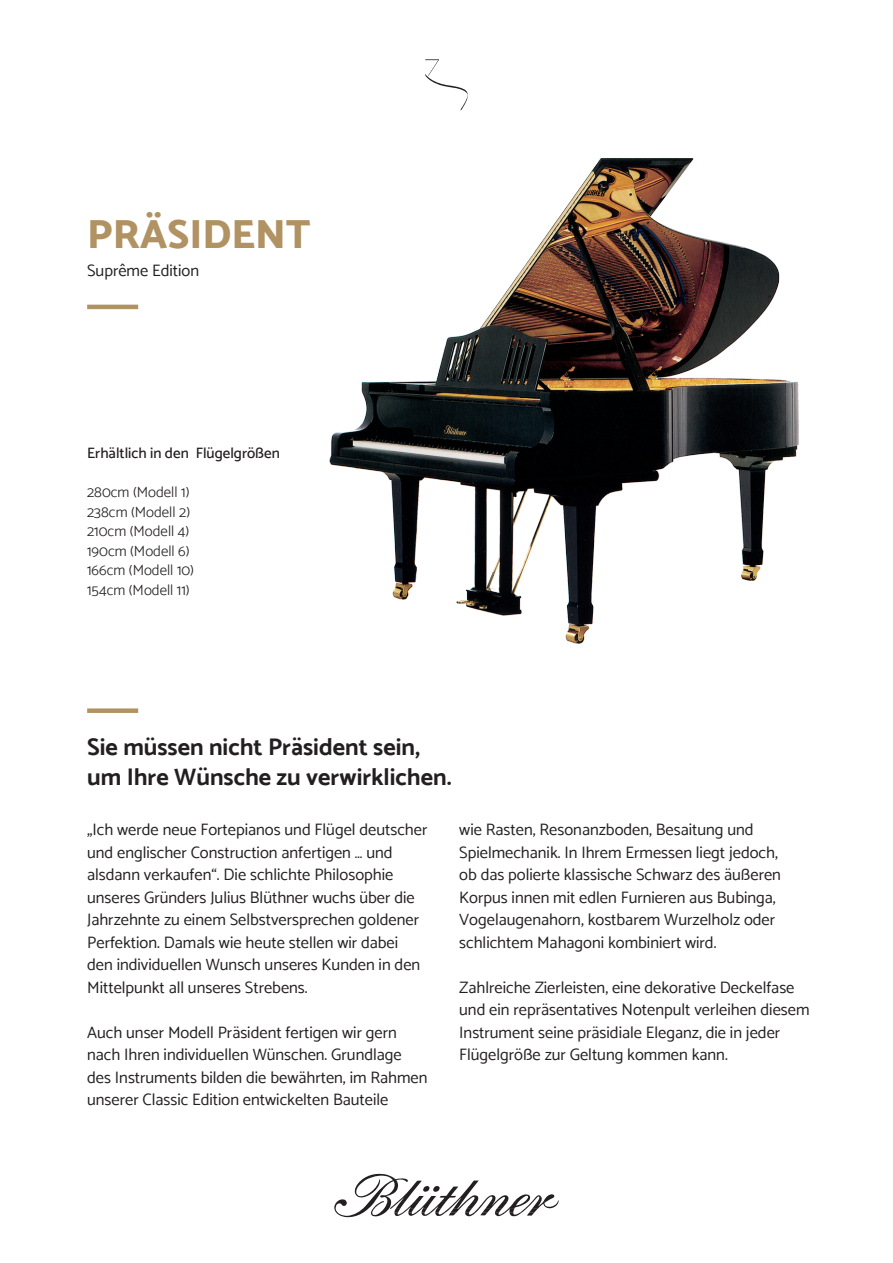
<style>
.page{position:relative;width:893px;height:1263px;background:#fff}
.page>*{position:absolute;margin:0;border:0;box-sizing:border-box;transform-origin:0 0}
.t1{font:800 40.5px "Catamaran";color:#b09263}
.t2{font:700 24px "Catamaran";color:#231f20}
.t3{font:16.5px/22.5px "Catamaran";color:#231f20}
.t4{font:300 15px "Catamaran";color:#231f20}
.t5{font:500 15px "Catamaran";color:#231f20}
</style>
<div class="page">
<svg style="left:425px;top:59px;width:43px;height:52px"></svg>
<svg style="left:334px;top:1174px;width:225px;height:43px"></svg>
<hr style="left:87px;top:305px;width:51px;height:4px;background:#b09263">
<img style="left:329px;top:158px;width:470px;height:486px">
<div style="left:87px;top:708px;width:51px;height:5px;background:#b09263"></div>
<p class="t1" style="left:87px;top:210px;width:225px">PRÄSIDENT</p>
<p class="t3" style="left:87px;top:259px;width:114px">Suprême Edition</p>
<p class="t5" style="left:87px;top:444px;width:194px">Erhältlich in den Flügelgrößen</p>
<p class="t4" style="left:87px;top:483px;width:104px">280cm (Modell 1)</p>
<p class="t4" style="left:87px;top:503px;width:104px">238cm (Modell 2)</p>
<p class="t4" style="left:87px;top:522px;width:104px">210cm (Modell 4)</p>
<p class="t4" style="left:87px;top:542px;width:104px">190cm (Modell 6)</p>
<p class="t4" style="left:87px;top:561px;width:108px">166cm (Modell 10)</p>
<p class="t4" style="left:87px;top:581px;width:104px">154cm (Modell 11)</p>
<p class="t2" style="left:87px;top:733px;width:334px">Sie müssen nicht Präsident sein,</p>
<p class="t2" style="left:87px;top:763px;width:366px">um Ihre Wünsche zu verwirklichen.</p>
<p class="t3" style="left:87px;top:818px;width:342px">„Ich werde neue Fortepianos und Flügel deutscher und englischer Construction anfertigen … und alsdann verkaufen“. Die schlichte Philosophie unseres Gründers Julius Blüthner wuchs über die Jahrzehnte zu einem Selbstversprechen goldener Perfektion. Damals wie heute stellen wir dabei den individuellen Wunsch unseres Kunden in den Mittelpunkt all unseres Strebens.</p>
<p class="t3" style="left:87px;top:1021px;width:342px">Auch unser Modell Präsident fertigen wir gern nach Ihren individuellen Wünschen. Grundlage des Instruments bilden die bewährten, im Rahmen unserer Classic Edition entwickelten Bauteile</p>
<p class="t3" style="left:459px;top:818px;width:323px">wie Rasten, Resonanzboden, Besaitung und Spielmechanik. In Ihrem Ermessen liegt jedoch, ob das polierte klassische Schwarz des äußeren Korpus innen mit edlen Furnieren aus Bubinga, Vogelaugenahorn, kostbarem Wurzelholz oder schlichtem Mahagoni kombiniert wird.</p>
<p class="t3" style="left:459px;top:976px;width:352px">Zahlreiche Zierleisten, eine dekorative Deckelfase und ein repräsentatives Notenpult verleihen diesem Instrument seine präsidiale Eleganz, die in jeder Flügelgröße zur Geltung kommen kann.</p>
</div>
